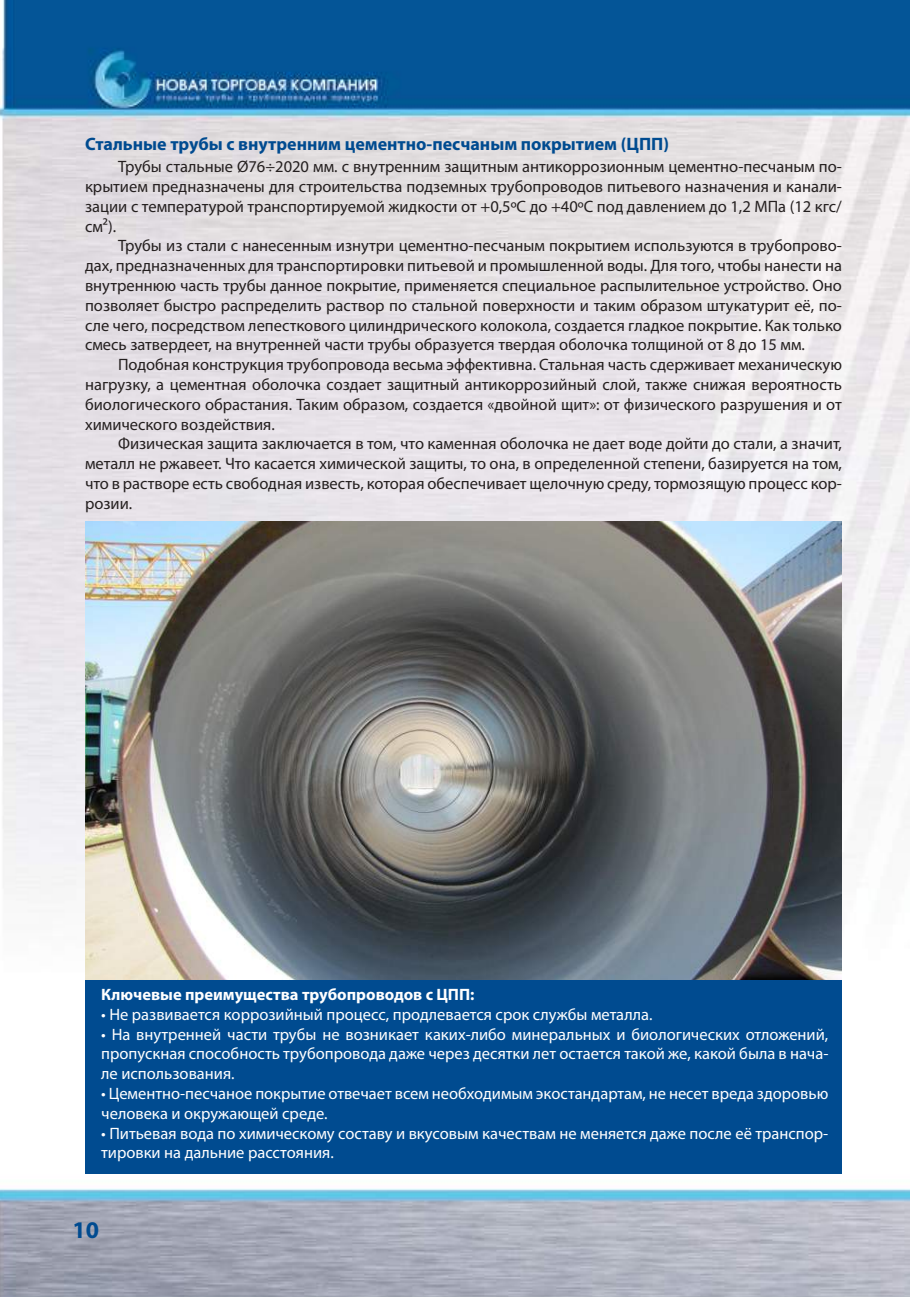
<style>
.page{position:relative;width:910px;height:1297px;background:#fff}
.page>*{position:absolute;margin:0;border:0;box-sizing:border-box;transform-origin:0 0}
.t1{font:700 24px "Myriad Pro";color:#004b90}
.t2{font:700 18px "Myriad Pro";color:#004b90}
.t3{font:16.5px/19.8px "Myriad Pro";color:#241f1f;text-align:justify}
.t4{font:16.5px/19.8px "Myriad Pro";color:#fff}
.t5{font:700 16.5px "Myriad Pro";color:#fff}
</style>
<div class="page">
<img style="left:0;top:0;width:910px;height:1297px">
<div style="left:85px;top:979px;width:757px;height:195px;background:#004b90"></div>
<img style="left:86px;top:521px;width:756px;height:458px">
<p class="t2" style="left:85px;top:132px;width:585px">Стальные трубы с внутренним цементно-песчаным покрытием (ЦПП)</p>
<p class="t3" style="left:85px;top:156px;width:758px;text-indent:33px">Трубы стальные Ø76÷2020 мм. с внутренним защитным антикоррозионным цементно-песчаным по&shy;крытием предназначены для строительства подземных трубопроводов питьевого назначения и канали&shy;зации с температурой транспортируемой жидкости от +0,5ºС до +40ºС под давлением до 1,2 МПа (12 кгс/ см²).</p>
<p class="t3" style="left:85px;top:236px;width:758px;text-indent:33px">Трубы из стали с нанесенным изнутри цементно-песчаным покрытием используются в трубопрово&shy;дах, предназначенных для транспортировки питьевой и промышленной воды. Для того, чтобы нанести на внутреннюю часть трубы данное покрытие, применяется специальное распылительное устройство. Оно позволяет быстро распределить раствор по стальной поверхности и таким образом штукатурит её, по&shy;сле чего, посредством лепесткового цилиндрического колокола, создается гладкое покрытие. Как только смесь затвердеет, на внутренней части трубы образуется твердая оболочка толщиной от 8 до 15 мм.</p>
<p class="t3" style="left:85px;top:354px;width:758px;text-indent:33px">Подобная конструкция трубопровода весьма эффективна. Стальная часть сдерживает механическую нагрузку, а цементная оболочка создает защитный антикоррозийный слой, также снижая вероятность биологического обрастания. Таким образом, создается «двойной щит»: от физического разрушения и от химического воздействия.</p>
<p class="t3" style="left:85px;top:434px;width:758px;text-indent:33px">Физическая защита заключается в том, что каменная оболочка не дает воде дойти до стали, а значит, металл не ржавеет. Что касается химической защиты, то она, в определенной степени, базируется на том, что в растворе есть свободная известь, которая обеспечивает щелочную среду, тормозящую процесс кор&shy;розии.</p>
<p class="t5" style="left:101px;top:984px;width:375px">Ключевые преимущества трубопроводов с ЦПП:</p>
<p class="t4" style="left:101px;top:1004px;width:553px">• Не развивается коррозийный процесс, продлевается срок службы металла.</p>
<p class="t4" style="left:101px;top:1024px;width:729px;text-align:justify">• На внутренней части трубы не возникает каких-либо минеральных и биологических отложений, пропускная способность трубопровода даже через десятки лет остается такой же, какой была в нача&shy;ле использования.</p>
<p class="t4" style="left:101px;top:1083px;width:729px">• Цементно-песчаное покрытие отвечает всем необходимым экостандартам, не несет вреда здоровью человека и окружающей среде.</p>
<p class="t4" style="left:101px;top:1123px;width:729px">• Питьевая вода по химическому составу и вкусовым качествам не меняется даже после её транспор&shy;тировки на дальние расстояния.</p>
<h1 class="t1" style="left:73px;top:1214px;width:28px">10</h1>
</div>
